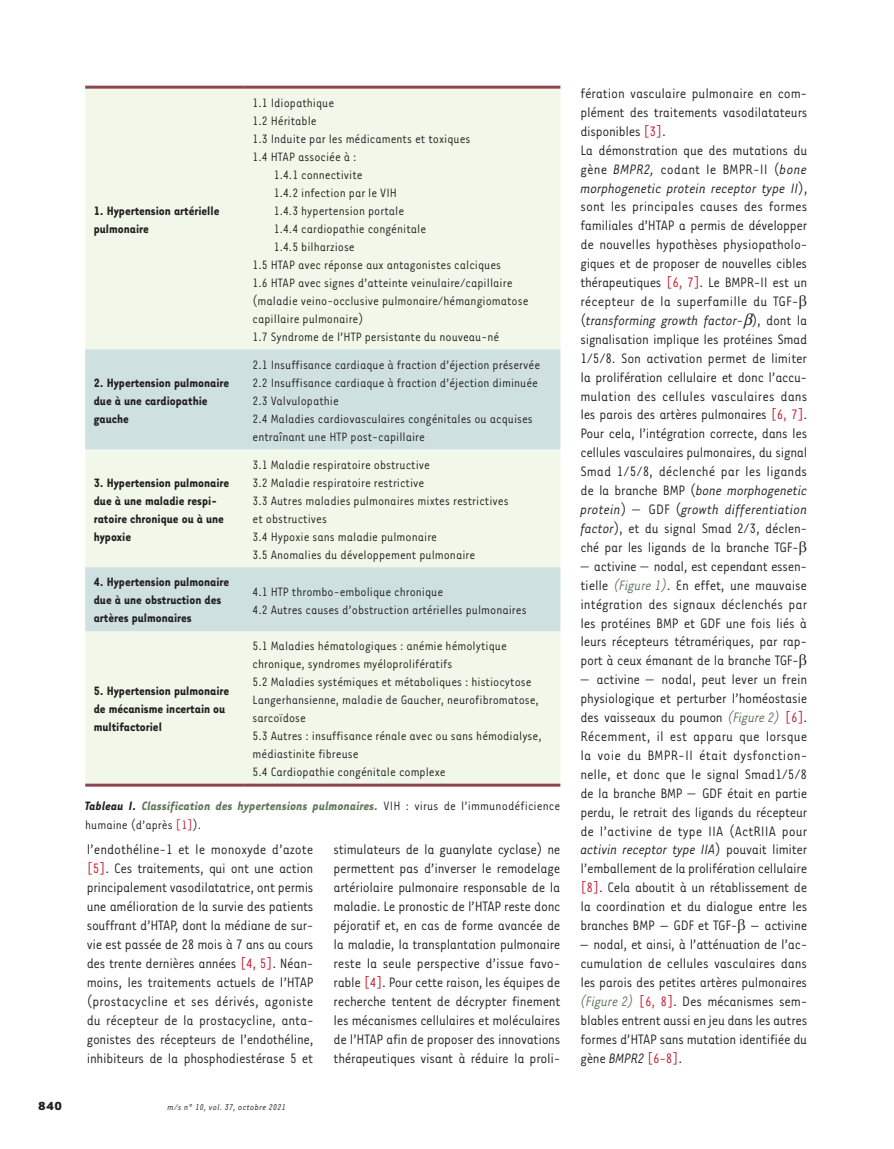
<style>
.page{position:relative;width:894px;height:1149px;background:#fff}
.page>*{position:absolute;margin:0;border:0;box-sizing:border-box;transform-origin:0 0}
.t1{font:15.75px/18.9px "Tarzana Narrow";letter-spacing:-.015em;color:#231f20;text-align:justify}
.t2{font:italic 15.75px "Tarzana Narrow";color:#231f20}
.t3{font:13.95px/18px "Tarzana Narrow";color:#231f20}
.t4{font:700 13.95px/18px "Tarzana Narrow";color:#231f20}
.t5{font:700 13.5px "Tarzana Wide";color:#231f20}
.t6{font:italic 9.75px "Tarzana Narrow";letter-spacing:.025em;color:#231f20}
.s1{font-weight:700;font-style:italic}
.s2{font-weight:700;font-style:italic;color:#5f7659}
.s3{color:#bf182a}
.s4{font-style:italic}
.s5{font-style:normal}
.s6{font-style:italic;color:#5f7659}
</style>
<div class="page">
<div style="left:85px;top:89px;width:475px;height:694px;background:#f1f7e9"></div>
<svg style="left:85px;top:349px;width:475px;height:282px;background:#dce9e3"></svg>
<hr style="left:85px;top:86px;width:159px;height:3px;background:#8d454f">
<hr style="left:244px;top:86px;width:316px;height:3px;background:#8d454f">
<hr style="left:85px;top:783px;width:159px;height:3px;background:#8d454f">
<hr style="left:244px;top:783px;width:316px;height:3px;background:#8d454f">
<p class="t4" style="left:94px;top:201px;width:127px">1. Hypertension artérielle pulmonaire</p>
<p class="t4" style="left:94px;top:372px;width:137px">2. Hypertension pulmonaire due à une cardiopathie gauche</p>
<p class="t4" style="left:94px;top:472px;width:137px">3. Hypertension pulmonaire due à une maladie respi&shy;ratoire chronique ou à une hypoxie</p>
<p class="t3" style="left:252px;top:93px;width:83px">1.1 Idiopathique</p>
<p class="t3" style="left:252px;top:111px;width:66px">1.2 Héritable</p>
<p class="t3" style="left:252px;top:129px;width:219px">1.3 Induite par les médicaments et toxiques</p>
<p class="t3" style="left:252px;top:147px;width:105px">1.4 HTAP associée à :</p>
<p class="t3" style="left:274px;top:165px;width:90px">1.4.1 connectivite</p>
<p class="t3" style="left:274px;top:183px;width:125px">1.4.2 infection par le VIH</p>
<p class="t3" style="left:274px;top:201px;width:132px">1.4.3 hypertension portale</p>
<p class="t3" style="left:274px;top:219px;width:154px">1.4.4 cardiopathie congénitale</p>
<p class="t3" style="left:274px;top:237px;width:82px">1.4.5 bilharziose</p>
<p class="t3" style="left:252px;top:255px;width:250px">1.5 HTAP avec réponse aux antagonistes calciques</p>
<p class="t3" style="left:252px;top:273px;width:261px">1.6 HTAP avec signes d’atteinte veinulaire/capillaire</p>
<p class="t3" style="left:252px;top:291px;width:277px">(maladie veino-occlusive pulmonaire/hémangiomatose</p>
<p class="t3" style="left:252px;top:309px;width:112px">capillaire pulmonaire)</p>
<p class="t3" style="left:252px;top:327px;width:248px">1.7 Syndrome de l’HTP persistante du nouveau-né</p>
<p class="t3" style="left:252px;top:355px;width:289px">2.1 Insuffisance cardiaque à fraction d’éjection préservée 2.2 Insuffisance cardiaque à fraction d’éjection diminuée 2.3 Valvulopathie<br>2.4 Maladies cardiovasculaires congénitales ou acquises entraînant une HTP post-capillaire</p>
<p class="t3" style="left:252px;top:455px;width:257px">3.1 Maladie respiratoire obstructive<br>3.2 Maladie respiratoire restrictive<br>3.3 Autres maladies pulmonaires mixtes restrictives et obstructives<br>3.4 Hypoxie sans maladie pulmonaire<br>3.5 Anomalies du développement pulmonaire</p>
<p class="t4" style="left:94px;top:572px;width:137px">4. Hypertension pulmonaire due à une obstruction des artères pulmonaires</p>
<p class="t3" style="left:252px;top:581px;width:275px">4.1 HTP thrombo-embolique chronique<br>4.2 Autres causes d’obstruction artérielles pulmonaires</p>
<p class="t3" style="left:252px;top:636px;width:290px">5.1 Maladies hématologiques : anémie hémolytique chronique, syndromes myéloprolifératifs<br>5.2 Maladies systémiques et métaboliques : histiocytose Langerhansienne, maladie de Gaucher, neurofibromatose, sarcoïdose<br>5.3 Autres : insuffisance rénale avec ou sans hémodialyse, médiastinite fibreuse<br>5.4 Cardiopathie congénitale complexe</p>
<p class="t3" style="left:85px;top:795px;width:476px;line-height:18.9px"><span class="s1">Tableau I.</span> <span class="s2">Classification des hypertensions pulmonaires.</span> VIH : virus de l’immunodéficience humaine (d’après <span class="s3">[1]</span>).</p>
<p class="t4" style="left:94px;top:681px;width:137px">5. Hypertension pulmonaire de mécanisme incertain ou multifactoriel</p>
<p class="t1" style="left:87px;top:839px;width:228px">l’endothéline-1 et le monoxyde d’azote <span class="s3">[5]</span>. Ces traitements, qui ont une action principalement vasodilatatrice, ont permis une amélioration de la survie des patients souffrant d’HTAP, dont la médiane de sur&shy;vie est passée de 28 mois à 7 ans au cours des trente dernières années <span class="s3">[4, 5]</span>. Néan&shy;moins, les traitements actuels de l’HTAP (prostacycline et ses dérivés, agoniste du récepteur de la prostacycline, anta&shy;gonistes des récepteurs de l’endothéline, inhibiteurs de la phosphodiestérase 5 et</p>
<p class="t5" style="left:38px;top:1097px;width:26px">840</p>
<p class="t6" style="left:167px;top:1100px;width:120px">m/s n° 10, vol. 37, octobre 2021</p>
<p class="t1" style="left:333px;top:839px;width:228px">stimulateurs de la guanylate cyclase) ne permettent pas d’inverser le remodelage artériolaire pulmonaire responsable de la maladie. Le pronostic de l’HTAP reste donc péjoratif et, en cas de forme avancée de la maladie, la transplantation pulmonaire reste la seule perspective d’issue favo&shy;rable <span class="s3">[4]</span>. Pour cette raison, les équipes de recherche tentent de décrypter finement les mécanismes cellulaires et moléculaires de l’HTAP afin de proposer des innovations thérapeutiques visant à réduire la proli-</p>
<p class="t1" style="left:580px;top:83px;width:228px;text-align:left">fération vasculaire pulmonaire en com&shy;plément des traitements vasodilatateurs disponibles <span class="s3">[3]</span>.<br>La démonstration que des mutations du gène <span class="s4">BMPR2,</span> codant le BMPR-II (<span class="s4">bone morphogenetic protein receptor type II</span>), sont les principales causes des formes familiales d’HTAP a permis de développer de nouvelles hypothèses physiopatholo&shy;giques et de proposer de nouvelles cibles thérapeutiques <span class="s3">[6, 7]</span>. Le BMPR-II est un récepteur de la superfamille du TGF-(<span class="s4">transforming growth factor-</span> ), dont la signalisation implique les protéines Smad 1/5/8. Son activation permet de limiter la prolifération cellulaire et donc l’accu&shy;mulation des cellules vasculaires dans les parois des artères pulmonaires <span class="s3">[6, 7]</span>.<br>Pour cela, l’intégration correcte, dans les cellules vasculaires pulmonaires, du signal Smad 1/5/8, déclenché par les ligands de la branche BMP (<span class="s4">bone morphogenetic protein</span>)</p>
<p class="t2" style="left:648px;top:499px;width:160px"><span class="s5">GDF (</span>growth differentiation</p>
<p class="t1" style="left:580px;top:518px;width:228px"><span class="s4">factor</span>), et du signal Smad 2/3, déclen-</p>
<p class="t1" style="left:580px;top:537px;width:220px">ché par les ligands de la branche TGF-</p>
<p class="t1" style="left:593px;top:556px;width:215px">activine nodal, est cependant essen-</p>
<p class="t1" style="left:580px;top:574px;width:228px">tielle <span class="s6">(Figure 1)</span>. En effet, une mauvaise</p>
<p class="t1" style="left:580px;top:593px;width:228px">intégration des signaux déclenchés par</p>
<p class="t1" style="left:580px;top:612px;width:228px">les protéines BMP et GDF une fois liés à</p>
<p class="t1" style="left:580px;top:631px;width:228px">leurs récepteurs tétramériques, par rap-</p>
<p class="t1" style="left:580px;top:650px;width:220px">port à ceux émanant de la branche TGF-</p>
<p class="t1" style="left:596px;top:669px;width:45px">activine</p>
<p class="t1" style="left:580px;top:669px;width:228px;text-indent:81px">nodal, peut lever un frein physiologique et perturber l’homéostasie des vaisseaux du poumon <span class="s6">(Figure 2)</span> <span class="s3">[6]</span>.<br>Récemment, il est apparu que lorsque la voie du BMPR-II était dysfonction&shy;nelle, et donc que le signal Smad1/5/8 de la branche BMP GDF était en partie perdu, le retrait des ligands du récepteur de l’activine de type IIA (ActRIIA pour <span class="s4">activin receptor type IIA</span>) pouvait limiter l’emballement de la prolifération cellulaire <span class="s3">[8]</span>. Cela aboutit à un rétablissement de la coordination et du dialogue entre les branches BMP – GDF et TGF- – activine</p>
<p class="t1" style="left:580px;top:934px;width:228px">– nodal, et ainsi, à l’atténuation de l’ac&shy;cumulation de cellules vasculaires dans les parois des petites artères pulmonaires <span class="s6">(Figure 2)</span> <span class="s3">[6, 8]</span>. Des mécanismes sem&shy;blables entrent aussi en jeu dans les autres formes d’HTAP sans mutation identifiée du gène <span class="s4">BMPR2</span> <span class="s3">[6-8]</span>.</p>
</div>
